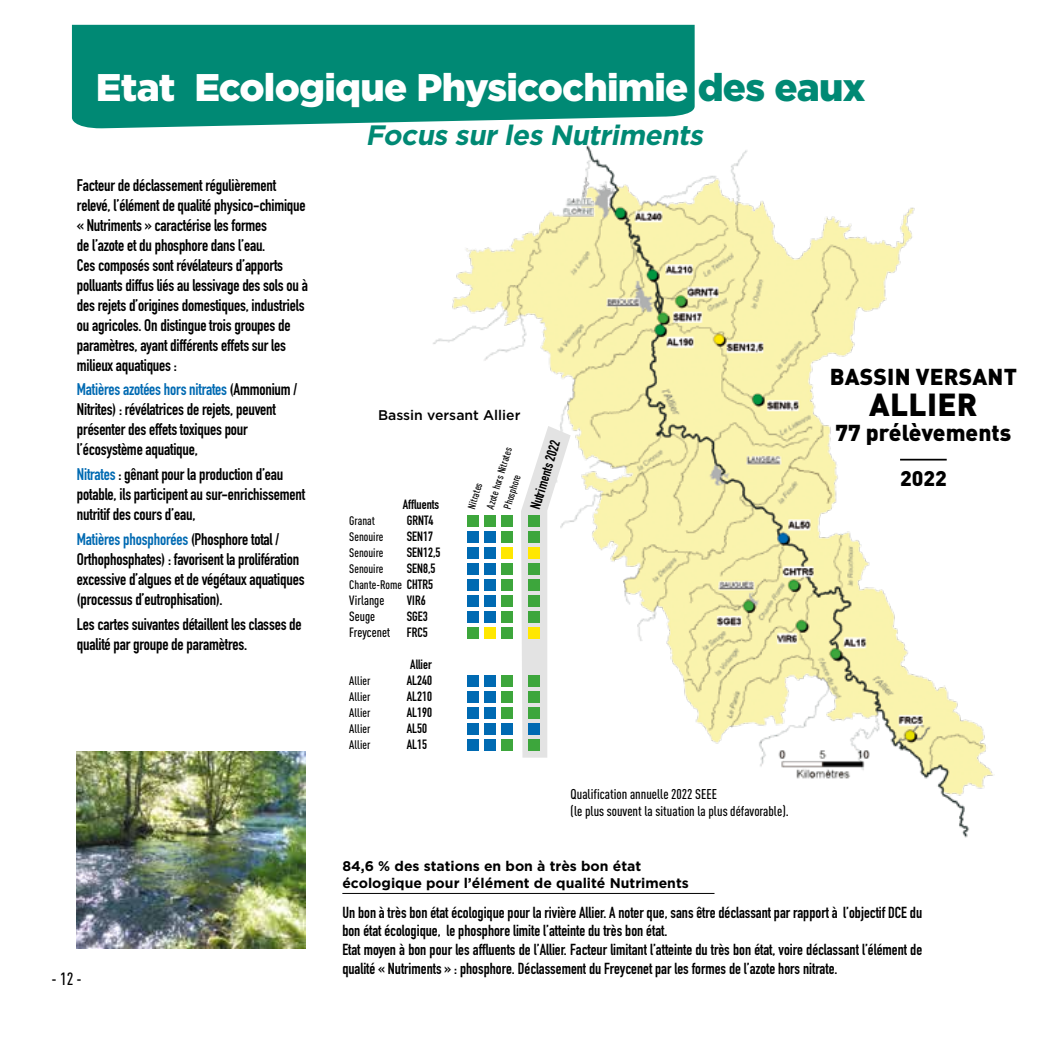
<style>
.page{position:relative;width:1042px;height:1042px;background:#fff}
.page>*{position:absolute;margin:0;border:0;box-sizing:border-box;transform-origin:0 0}
.t1{font:900 38.5px "Gotham";letter-spacing:-.02em;color:#fff}
.t2{font:900 31.5px "DIN Pro";letter-spacing:.01em;color:#000}
.t3{font:italic 700 28px "Gotham";color:#008974}
.t4{font:900 22.75px "DIN Pro";color:#000}
.t5{font:900 21px "DIN Pro";color:#000}
.t6{font:500 17.5px "DIN Cond";color:#000}
.t7{font:700 16.62px/19.9px "DIN Condensed";letter-spacing:-.01em;color:#000}
.t8{font:700 15.75px/18.9px "DIN Condensed";color:#000}
.t9{font:700 14px/16.8px "Gotham";color:#000}
.t10{font:500 14px/16.8px "DIN Cond";color:#000}
.t11{font:500 14px "Gotham";color:#000}
.t12{font:700 14px "DIN Condensed";color:#000}
.t13{font:700 13.3px "DIN Condensed";color:#000}
.t14{font:500 13.3px "DIN Cond";color:#000}
.t15{font:500 12.25px "DIN Cond";color:#000}
.t16{font:500 10.5px/18px "DIN Cond";color:#000}
.s1{color:#008974}
.s2{color:#006ab2}
.s3{font-family:"DIN Condensed";font-weight:700;font-size:13.3px}
.s4{font-family:"DIN Condensed";font-weight:700}
</style>
<div class="page">
<div style="left:72px;top:25px;width:622px;height:103px;background:#008974"></div>
<hr style="left:342px;top:893px;width:372px;height:1px;background:#000">
<img style="left:77px;top:751px;width:228px;height:197px">
<img style="left:94px;top:145px;width:900px;height:694px">
<svg style="left:521px;top:426px;width:49px;height:331px"></svg>
<div style="left:467px;top:515px;width:11px;height:12px;background:#3da63c"></div>
<div style="left:484px;top:515px;width:12px;height:12px;background:#3da63c"></div>
<div style="left:501px;top:515px;width:12px;height:12px;background:#3da63c"></div>
<div style="left:528px;top:515px;width:12px;height:12px;background:#3da63c"></div>
<div style="left:467px;top:675px;width:11px;height:12px;background:#006ab2"></div>
<div style="left:484px;top:675px;width:12px;height:12px;background:#006ab2"></div>
<div style="left:501px;top:675px;width:12px;height:12px;background:#3da63c"></div>
<div style="left:528px;top:675px;width:12px;height:12px;background:#3da63c"></div>
<div style="left:467px;top:531px;width:11px;height:12px;background:#006ab2"></div>
<div style="left:484px;top:531px;width:12px;height:12px;background:#006ab2"></div>
<div style="left:501px;top:531px;width:12px;height:12px;background:#3da63c"></div>
<div style="left:528px;top:531px;width:12px;height:12px;background:#3da63c"></div>
<div style="left:467px;top:691px;width:11px;height:11px;background:#006ab2"></div>
<div style="left:467px;top:738px;width:11px;height:12px;background:#006ab2"></div>
<div style="left:484px;top:691px;width:12px;height:11px;background:#006ab2"></div>
<div style="left:484px;top:738px;width:12px;height:12px;background:#006ab2"></div>
<div style="left:501px;top:691px;width:12px;height:11px;background:#3da63c"></div>
<div style="left:501px;top:738px;width:12px;height:12px;background:#3da63c"></div>
<div style="left:528px;top:691px;width:12px;height:11px;background:#3da63c"></div>
<div style="left:528px;top:738px;width:12px;height:12px;background:#3da63c"></div>
<div style="left:467px;top:547px;width:11px;height:12px;background:#006ab2"></div>
<div style="left:484px;top:547px;width:12px;height:12px;background:#006ab2"></div>
<div style="left:501px;top:547px;width:12px;height:12px;background:#ffe700"></div>
<div style="left:528px;top:547px;width:12px;height:12px;background:#ffe700"></div>
<div style="left:467px;top:707px;width:11px;height:11px;background:#006ab2"></div>
<div style="left:484px;top:707px;width:12px;height:11px;background:#006ab2"></div>
<div style="left:501px;top:707px;width:12px;height:11px;background:#3da63c"></div>
<div style="left:528px;top:707px;width:12px;height:11px;background:#3da63c"></div>
<div style="left:467px;top:563px;width:11px;height:12px;background:#006ab2"></div>
<div style="left:484px;top:563px;width:12px;height:12px;background:#006ab2"></div>
<div style="left:501px;top:563px;width:12px;height:12px;background:#3da63c"></div>
<div style="left:528px;top:563px;width:12px;height:12px;background:#3da63c"></div>
<div style="left:467px;top:722px;width:11px;height:12px;background:#006ab2"></div>
<div style="left:484px;top:722px;width:12px;height:12px;background:#006ab2"></div>
<div style="left:501px;top:722px;width:12px;height:12px;background:#006ab2"></div>
<div style="left:528px;top:722px;width:12px;height:12px;background:#006ab2"></div>
<div style="left:467px;top:579px;width:11px;height:12px;background:#006ab2"></div>
<div style="left:484px;top:579px;width:12px;height:12px;background:#006ab2"></div>
<div style="left:501px;top:579px;width:12px;height:12px;background:#3da63c"></div>
<div style="left:528px;top:579px;width:12px;height:12px;background:#3da63c"></div>
<div style="left:467px;top:595px;width:11px;height:12px;background:#006ab2"></div>
<div style="left:484px;top:595px;width:12px;height:12px;background:#006ab2"></div>
<div style="left:501px;top:595px;width:12px;height:12px;background:#3da63c"></div>
<div style="left:528px;top:595px;width:12px;height:12px;background:#3da63c"></div>
<div style="left:467px;top:611px;width:11px;height:12px;background:#006ab2"></div>
<div style="left:484px;top:611px;width:12px;height:12px;background:#006ab2"></div>
<div style="left:501px;top:611px;width:12px;height:12px;background:#3da63c"></div>
<div style="left:528px;top:611px;width:12px;height:12px;background:#3da63c"></div>
<div style="left:467px;top:627px;width:11px;height:12px;background:#3da63c"></div>
<div style="left:484px;top:627px;width:12px;height:12px;background:#ffe700"></div>
<div style="left:501px;top:627px;width:12px;height:12px;background:#3da63c"></div>
<div style="left:528px;top:627px;width:12px;height:12px;background:#ffe700"></div>
<h1 class="t1" style="left:96px;top:61px;width:771px">Etat Ecologique Physicochimie <span class="s1">des eaux</span></h1>
<h3 class="t3" style="left:365px;top:119px;width:344px">Focus sur les Nutriments</h3>
<p class="t7" style="left:77px;top:175px;width:232px">Facteur de déclassement régulièrement relevé, l’élément de qualité physico-chimique « Nutriments » caractérise les formes<br>de l’azote et du phosphore dans l’eau.<br>Ces composés sont révélateurs d’apports polluants diffus liés au lessivage des sols ou à des rejets d’origines domestiques, industriels ou agricoles. On distingue trois groupes de paramètres, ayant différents effets sur les milieux aquatiques :</p>
<p class="t7" style="left:77px;top:379px;width:222px"><span class="s2">Matières azotées hors nitrates</span> (Ammonium / Nitrites) : révélatrices de rejets, peuvent présenter des effets toxiques pour l’écosystème aquatique,</p>
<p class="t7" style="left:77px;top:464px;width:230px"><span class="s2">Nitrates</span> : gênant pour la production d’eau potable, ils participent au sur-enrichissement nutritif des cours d’eau,</p>
<p class="t7" style="left:77px;top:529px;width:229px"><span class="s2">Matières phosphorées</span> (Phosphore total / Orthophosphates) : favorisent la prolifération excessive d’algues et de végétaux aquatiques (processus d’eutrophisation).</p>
<p class="t7" style="left:77px;top:614px;width:226px">Les cartes suivantes détaillent les classes de qualité par groupe de paramètres.</p>
<p class="t6" style="left:52px;top:968px;width:32px">- 12 -</p>
<p class="t11" style="left:378px;top:406px;width:144px">Bassin versant Allier</p>
<p class="t13" style="left:403px;top:495px;width:38px">Affluents</p>
<p class="t15" style="left:349px;top:513px;width:27px">Granat</p>
<p class="t13" style="left:407px;top:511px;width:28px">GRNT4</p>
<p class="t15" style="left:349px;top:529px;width:36px">Senouire</p>
<p class="t13" style="left:407px;top:527px;width:28px">SEN17</p>
<p class="t15" style="left:349px;top:545px;width:36px">Senouire</p>
<p class="t13" style="left:407px;top:543px;width:35px">SEN12,5</p>
<p class="t15" style="left:349px;top:561px;width:36px">Senouire</p>
<p class="t13" style="left:407px;top:559px;width:30px">SEN8,5</p>
<p class="t15" style="left:349px;top:577px;width:85px">Chante-Rome <span class="s3">CHTR5</span></p>
<p class="t14" style="left:349px;top:592px;width:37px">Virlange</p>
<p class="t13" style="left:407px;top:591px;width:20px">VIR6</p>
<p class="t14" style="left:349px;top:608px;width:27px">Seuge</p>
<p class="t13" style="left:407px;top:607px;width:22px">SGE3</p>
<p class="t14" style="left:349px;top:624px;width:80px">Freycenet <span class="s4">FRC5</span></p>
<p class="t13" style="left:410px;top:655px;width:23px">Allier</p>
<p class="t15" style="left:349px;top:673px;width:23px">Allier</p>
<p class="t13" style="left:407px;top:671px;width:27px">AL240</p>
<p class="t15" style="left:349px;top:689px;width:23px">Allier</p>
<p class="t13" style="left:407px;top:687px;width:27px">AL210</p>
<p class="t15" style="left:349px;top:705px;width:23px">Allier</p>
<p class="t13" style="left:407px;top:703px;width:27px">AL190</p>
<p class="t15" style="left:349px;top:721px;width:23px">Allier</p>
<p class="t13" style="left:407px;top:719px;width:22px">AL50</p>
<p class="t15" style="left:349px;top:737px;width:23px">Allier</p>
<p class="t13" style="left:407px;top:735px;width:22px">AL15</p>
<p class="t16" style="left:464px;top:500px;width:65px;text-indent:-6px;rotate:-73deg">Nitrates<br>Azote hors Nitrates</p>
<p class="t16" style="left:498px;top:506px;width:37px;rotate:-73deg">Phosphore</p>
<p class="t12" style="left:526px;top:506px;width:73px;rotate:-73deg">Nutriments 2022</p>
<p class="t10" style="left:570px;top:785px;width:220px">Qualification annuelle 2022 SEEE<br>(le plus souvent la situation la plus défavorable).</p>
<p class="t9" style="left:342px;top:858px;width:348px">84,6 % des stations en bon à très bon état écologique pour l’élément de qualité Nutriments</p>
<h3 class="t4" style="left:830px;top:361px;width:189px">BASSIN VERSANT</h3>
<h2 class="t2" style="left:869px;top:383px;width:110px">ALLIER</h2>
<h3 class="t4" style="left:835px;top:417px;width:177px">77 prélèvements</h3>
<p class="t5" style="left:900px;top:464px;width:48px">2022</p>
<p class="t8" style="left:342px;top:902px;width:581px">Un bon à très bon état écologique pour la rivière Allier. A noter que, sans être déclassant par rapport à l’objectif DCE du bon état écologique, le phosphore limite l’atteinte du très bon état.<br>Etat moyen à bon pour les affluents de l’Allier. Facteur limitant l’atteinte du très bon état, voire déclassant l’élément de qualité « Nutriments » : phosphore. Déclassement du Freycenet par les formes de l’azote hors nitrate.</p>
</div>
